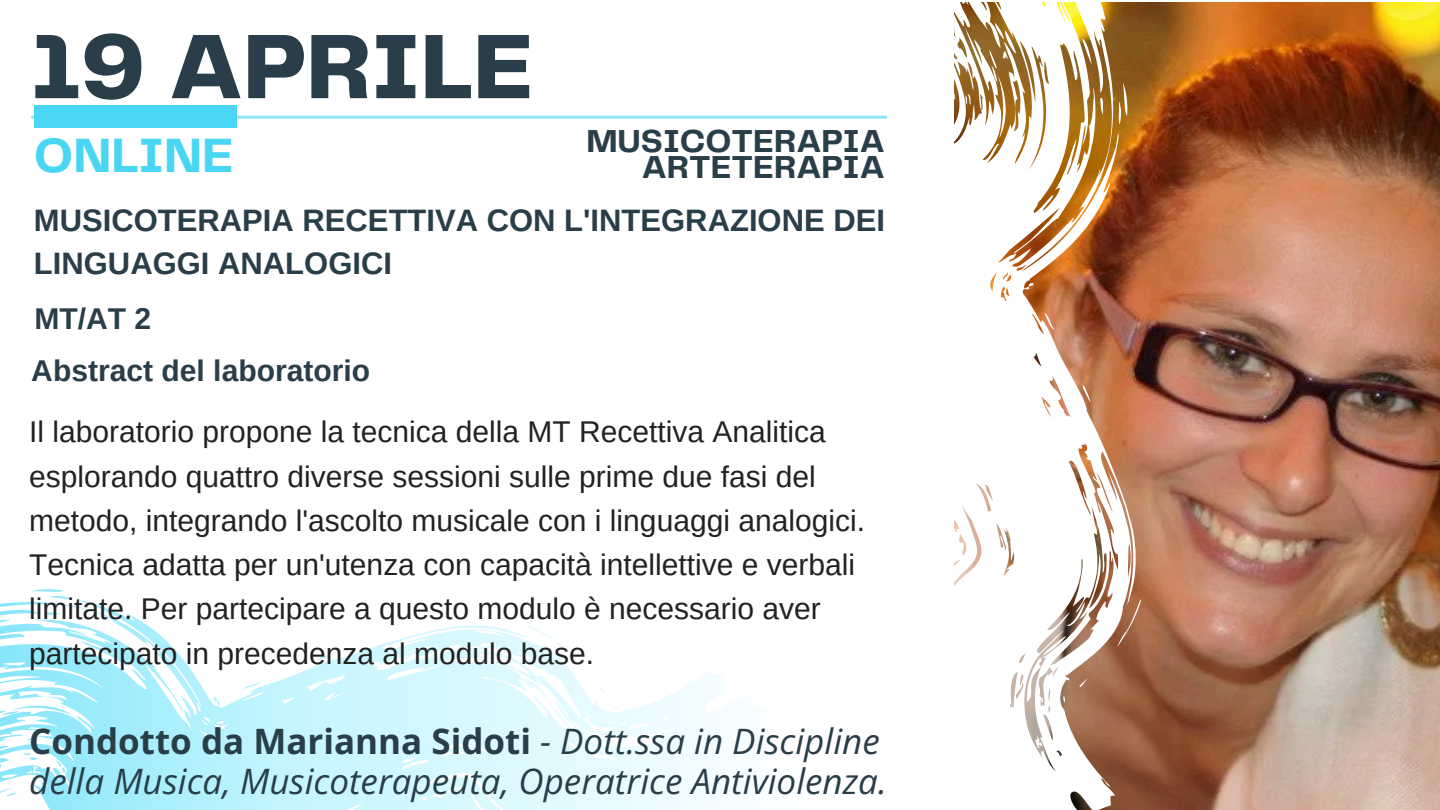
<style>
.page{position:relative;width:1440px;height:810px;background:#fff}
.page>*{position:absolute;margin:0;border:0;box-sizing:border-box;transform-origin:0 0}
.t1{font:800 95px "Telegraf";color:#293e49}
.t2{font:700 50px "Telegraf";color:#49d6f3}
.t3{font:italic 35px/39.8px "Open Sans";color:#293e49}
.t4{font:700 33px/26.2px "Telegraf";color:#293e49;text-align:right}
.t5{font:700 31px/42.8px "Arimo";color:#293e49}
.t6{font:700 30.1px "Arimo";color:#293e49}
.t7{font:30px/44.2px "Arimo";color:#222}
.s1{font-weight:700;font-style:normal}
</style>
<div class="page">
<img style="left:1209px;top:3px;width:231px;height:807px">
<img style="left:756px;top:2px;width:453px;height:808px">
<hr style="left:31px;top:116px;width:856px;height:3px;background:#49d6f3">
<div style="left:34px;top:105px;width:202px;height:23px;background:#49d6f3"></div>
<svg style="left:0;top:589px;width:811px;height:221px"></svg>
<p class="t1" style="left:30px;top:26px;width:505px">19 APRILE</p>
<p class="t2" style="left:34px;top:134px;width:201px">ONLINE</p>
<h4 class="t4" style="left:586px;top:129px;width:300px">MUSICOTERAPIA<br>ARTETERAPIA</h4>
<h5 class="t5" style="left:34px;top:199px;width:853px">MUSICOTERAPIA RECETTIVA CON L'INTEGRAZIONE DEI<br>LINGUAGGI ANALOGICI</h5>
<p class="t6" style="left:34px;top:301px;width:118px">MT/AT 2</p>
<h6 class="t6" style="left:31px;top:354px;width:340px">Abstract del laboratorio</h6>
<h2 class="t7" style="left:29px;top:410px;width:837px">Il laboratorio propone la tecnica della MT Recettiva Analitica esplorando quattro diverse sessioni sulle prime due fasi del metodo, integrando l'ascolto musicale con i linguaggi analogici.<br>Tecnica adatta per un'utenza con capacità intellettive e verbali limitate. Per partecipare a questo modulo è necessario aver partecipato in precedenza al modulo base.</h2>
<h3 class="t3" style="left:29px;top:721px;width:859px"><span class="s1">Condotto da Marianna Sidoti</span> - Dott.ssa in Discipline della Musica, Musicoterapeuta, Operatrice Antiviolenza.</h3>
</div>
